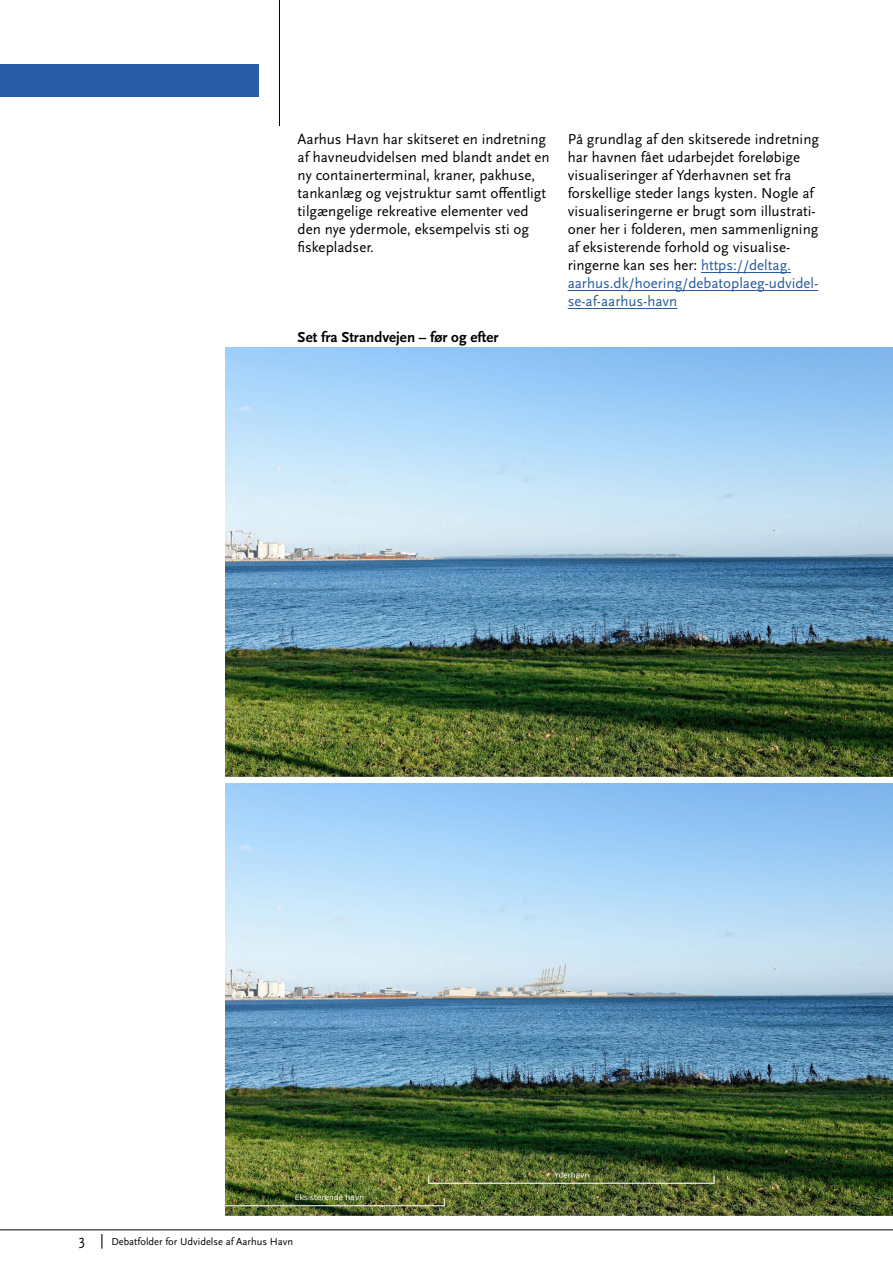
<style>
.page{position:relative;width:893px;height:1263px;background:#fff}
.page>*{position:absolute;margin:0;border:0;box-sizing:border-box;transform-origin:0 0}
.t1{font:15px/18px "Scala Sans OT";color:#000}
.t2{font:700 15px "Scala Sans OT";color:#000}
.t3{font:10.5px "Scala Sans OT";color:#000}
.s1{color:#275b9b}
.s2{font-size:15px}
</style>
<div class="page">
<img style="left:225px;top:784px;width:668px;height:431px">
<img style="left:225px;top:348px;width:668px;height:428px">
<hr style="left:0;top:1229px;width:893px;height:1px;background:#000">
<div style="left:0;top:64px;width:258px;height:33px;background:#295ba7"></div>
<hr style="left:279px;top:0;width:1px;height:126px;background:#000">
<hr style="left:701px;top:272px;width:90px;height:1px;background:#275b9b">
<hr style="left:568px;top:290px;width:250px;height:1px;background:#275b9b">
<hr style="left:568px;top:308px;width:109px;height:1px;background:#275b9b">
<p class="t1" style="left:298px;top:130px;width:254px">Aarhus Havn har skitseret en indretning af havneudvidelsen med blandt andet en ny containerterminal, kraner, pakhuse, tankanlæg og vejstruktur samt offentligt tilgængelige rekreative elementer ved den nye ydermole, eksempelvis sti og fiskepladser.</p>
<p class="t1" style="left:568px;top:130px;width:253px">På grundlag af den skitserede indretning har havnen fået udarbejdet foreløbige visualiseringer af Yderhavnen set fra forskellige steder langs kysten. Nogle af visualiseringerne er brugt som illustrati&shy;oner her i folderen, men sammenligning af eksisterende forhold og visualise&shy;ringerne kan ses her: <span class="s1">https://deltag. aarhus.dk/hoering/debatoplaeg-udvidel&shy;se-af-aarhus-havn</span></p>
<p class="t2" style="left:298px;top:328px;width:202px">Set fra Strandvejen – før og efter</p>
<p class="t3" style="left:79px;top:1235px;width:216px"><span class="s2">3 |</span> Debatfolder for Udvidelse af Aarhus Havn</p>
</div>
